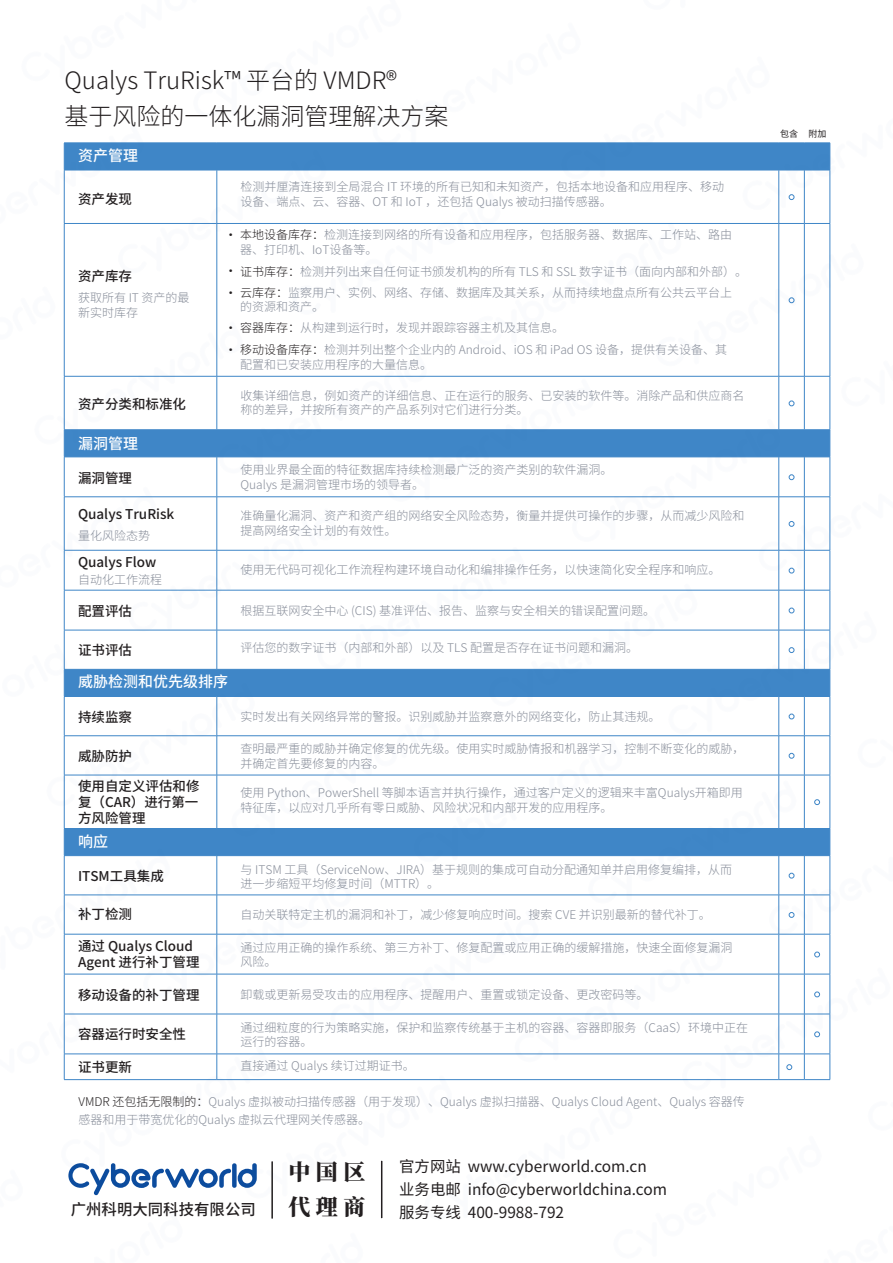
<style>
.page{position:relative;width:893px;height:1263px;background:#fff}
.page>*{position:absolute;margin:0;border:0;box-sizing:border-box;transform-origin:0 0}
.t1{font:300 24px/36px "Source Han Sans CN";color:#231f20}
.t2{font:800 22.05px/35.2px "Source Han Serif SC";color:#231f20}
.t3{font:15.45px/23px "Source Han Sans CN";color:#231f20}
.t4{font:500 15.45px "Source Han Sans CN";color:#231f20}
.t5{font:500 15px "Source Han Sans CN";color:#fff}
.t6{font:500 13.5px/16.2px "Source Han Sans CN";color:#231f20}
.t7{font:300 12px/14.4px "Source Han Sans CN";color:#878d99}
.t8{font:11.4px "Caecilia LT Pro 45 Light G Bpc EUC H";color:#231f20}
.t9{font:9px "Source Han Sans CN";color:#231f20}
.s1{color:#231f20}
.s2{font-family:"Caecilia LT Pro 45 Light G Bpc EUC H";font-weight:400;font-size:11.4px;color:#231f20}
</style>
<div class="page">
<img style="left:63px;top:142px;width:768px;height:1077px">
<h1 class="t1" style="left:64px;top:63px;width:386px">Qualys TruRisk™ 平台的 VMDR®<br>基于风险的一体化漏洞管理解决方案</h1>
<p class="t5" style="left:78px;top:147px;width:61px">资产管理</p>
<p class="t6" style="left:78px;top:191px;width:55px">资产发现</p>
<p class="t7" style="left:241px;top:180px;width:485px">检测并厘清连接到全局混合 IT 环境的所有已知和未知资产，包括本地设备和应用程序、移动设备、端点、云、容器、OT 和 IoT ，还包括 Qualys 被动扫描传感器。</p>
<p class="t7" style="left:240px;top:238px;width:509px;line-height:22.6px">器、打印机、IoT设备等。<br><span class="s1">证书库存：</span>检测并列出来自任何证书颁发机构的所有 TLS 和 SSL 数字证书（面向内部和外部）。</p>
<p class="t7" style="left:240px;top:300px;width:85px">的资源和资产。</p>
<p class="t7" style="left:225px;top:228px;width:509px"><span class="s2">·</span> <span class="s1">本地设备库存：</span>检测连接到网络的所有设备和应用程序，包括服务器、数据库、工作站、路由</p>
<p class="t8" style="left:225px;top:264px;width:13px">·</p>
<p class="t7" style="left:225px;top:285px;width:509px"><span class="s2">·</span> <span class="s1">云库存：</span>监察用户、实例、网络、存储、数据库及其关系，从而持续地盘点所有公共云平台上</p>
<p class="t7" style="left:225px;top:317px;width:504px;line-height:22px"><span class="s2">·</span> <span class="s1">容器库存：</span>从构建到运行时，发现并跟踪容器主机及其信息。<br><span class="s2">·</span> <span class="s1">移动设备库存：</span>检测并列出整个企业内的 Android、iOS 和 iPad OS 设备，提供有关设备、其</p>
<p class="t6" style="left:78px;top:268px;width:55px">资产库存</p>
<p class="t7" style="left:78px;top:291px;width:113px">获取所有 IT 资产的最新实时库存</p>
<p class="t6" style="left:78px;top:397px;width:109px">资产分类和标准化</p>
<p class="t5" style="left:78px;top:435px;width:61px">漏洞管理</p>
<p class="t6" style="left:78px;top:471px;width:55px">漏洞管理</p>
<p class="t6" style="left:78px;top:507px;width:98px">Qualys TruRisk</p>
<p class="t7" style="left:78px;top:528px;width:73px">量化风险态势</p>
<p class="t6" style="left:78px;top:554px;width:80px">Qualys Flow</p>
<p class="t7" style="left:78px;top:572px;width:85px">自动化工作流程</p>
<p class="t6" style="left:78px;top:604px;width:55px">配置评估</p>
<p class="t6" style="left:78px;top:642px;width:55px">证书评估</p>
<p class="t5" style="left:78px;top:673px;width:151px">威胁检测和优先级排序</p>
<p class="t6" style="left:78px;top:709px;width:55px">持续监察</p>
<p class="t6" style="left:78px;top:741px;width:123px;line-height:29.5px">威胁防护<br>使用自定义评估和修</p>
<p class="t6" style="left:78px;top:794px;width:122px">复（CAR）进行第一方风险管理</p>
<p class="t5" style="left:78px;top:833px;width:31px">响应</p>
<p class="t7" style="left:240px;top:357px;width:193px">配置和已安装应用程序的大量信息。</p>
<p class="t7" style="left:241px;top:388px;width:505px">收集详细信息，例如资产的详细信息、正在运行的服务、已安装的软件等。消除产品和供应商名称的差异，并按所有资产的产品系列对它们进行分类。</p>
<p class="t7" style="left:241px;top:463px;width:373px">使用业界最全面的特征数据库持续检测最广泛的资产类别的软件漏洞。<br>Qualys 是漏洞管理市场的领导者。</p>
<p class="t7" style="left:241px;top:509px;width:505px">准确量化漏洞、资产和资产组的网络安全风险态势，衡量并提供可操作的步骤，从而减少风险和提高网络安全计划的有效性。</p>
<p class="t7" style="left:241px;top:563px;width:481px">使用无代码可视化工作流程构建环境自动化和编排操作任务，以快速简化安全程序和响应。</p>
<p class="t7" style="left:241px;top:603px;width:416px">根据互联网安全中心 (CIS) 基准评估、报告、监察与安全相关的错误配置问题。</p>
<p class="t7" style="left:241px;top:641px;width:399px">评估您的数字证书（内部和外部）以及 TLS 配置是否存在证书问题和漏洞。</p>
<p class="t7" style="left:241px;top:710px;width:421px">实时发出有关网络异常的警报。识别威胁并监察意外的网络变化，防止其违规。</p>
<p class="t7" style="left:241px;top:742px;width:505px">查明最严重的威胁并确定修复的优先级。使用实时威胁情报和机器学习，控制不断变化的威胁，并确定首先要修复的内容。</p>
<p class="t7" style="left:241px;top:786px;width:504px">使用 Python、PowerShell 等脚本语言并执行操作，通过客户定义的逻辑来丰富Qualys开箱即用特征库，以应对几乎所有零日威胁、风险状况和内部开发的应用程序。</p>
<p class="t7" style="left:241px;top:862px;width:493px">与 ITSM 工具（ServiceNow、JIRA）基于规则的集成可自动分配通知单并启用修复编排，从而进一步缩短平均修复时间（MTTR）。</p>
<p class="t7" style="left:241px;top:908px;width:472px">自动关联特定主机的漏洞和补丁，减少修复响应时间。搜索 CVE 并识别最新的替代补丁。</p>
<p class="t7" style="left:241px;top:940px;width:493px">通过应用正确的操作系统、第三方补丁、修复配置或应用正确的缓解措施，快速全面修复漏洞风险。</p>
<p class="t7" style="left:241px;top:988px;width:409px">卸载或更新易受攻击的应用程序、提醒用户、重置或锁定设备、更改密码等。</p>
<p class="t7" style="left:241px;top:1020px;width:509px">通过细粒度的行为策略实施，保护和监察传统基于主机的容器、容器即服务（CaaS）环境中正在运行的容器。</p>
<p class="t7" style="left:241px;top:1059px;width:176px">直接通过 Qualys 续订过期证书。</p>
<p class="t7" style="left:79px;top:1092px;width:668px;line-height:18px"><span class="s1">VMDR 还包括无限制的：</span>Qualys 虚拟被动扫描传感器（用于发现）、Qualys 虚拟扫描器、Qualys Cloud Agent、Qualys 容器传感器和用于带宽优化的Qualys 虚拟云代理网关传感器。</p>
<p class="t6" style="left:78px;top:868px;width:87px">ITSM工具集成</p>
<p class="t6" style="left:78px;top:906px;width:55px">补丁检测</p>
<p class="t6" style="left:78px;top:938px;width:123px">通过 Qualys Cloud<br>Agent 进行补丁管理</p>
<p class="t6" style="left:78px;top:987px;width:123px">移动设备的补丁管理</p>
<p class="t6" style="left:78px;top:1026px;width:109px">容器运行时安全性</p>
<p class="t6" style="left:78px;top:1059px;width:55px">证书更新</p>
<p class="t4" style="left:71px;top:1200px;width:187px">广州科明大同科技有限公司</p>
<h2 class="t2" style="left:288px;top:1154px;width:78px">中 国 区代 理 商</h2>
<p class="t3" style="left:399px;top:1155px;width:269px">官方网站 www.cyberworld.com.cn<br>业务电邮 info@cyberworldchina.com服务专线 400-9988-792</p>
<p class="t9" style="left:780px;top:128px;width:48px">包含 附加</p>
</div>
